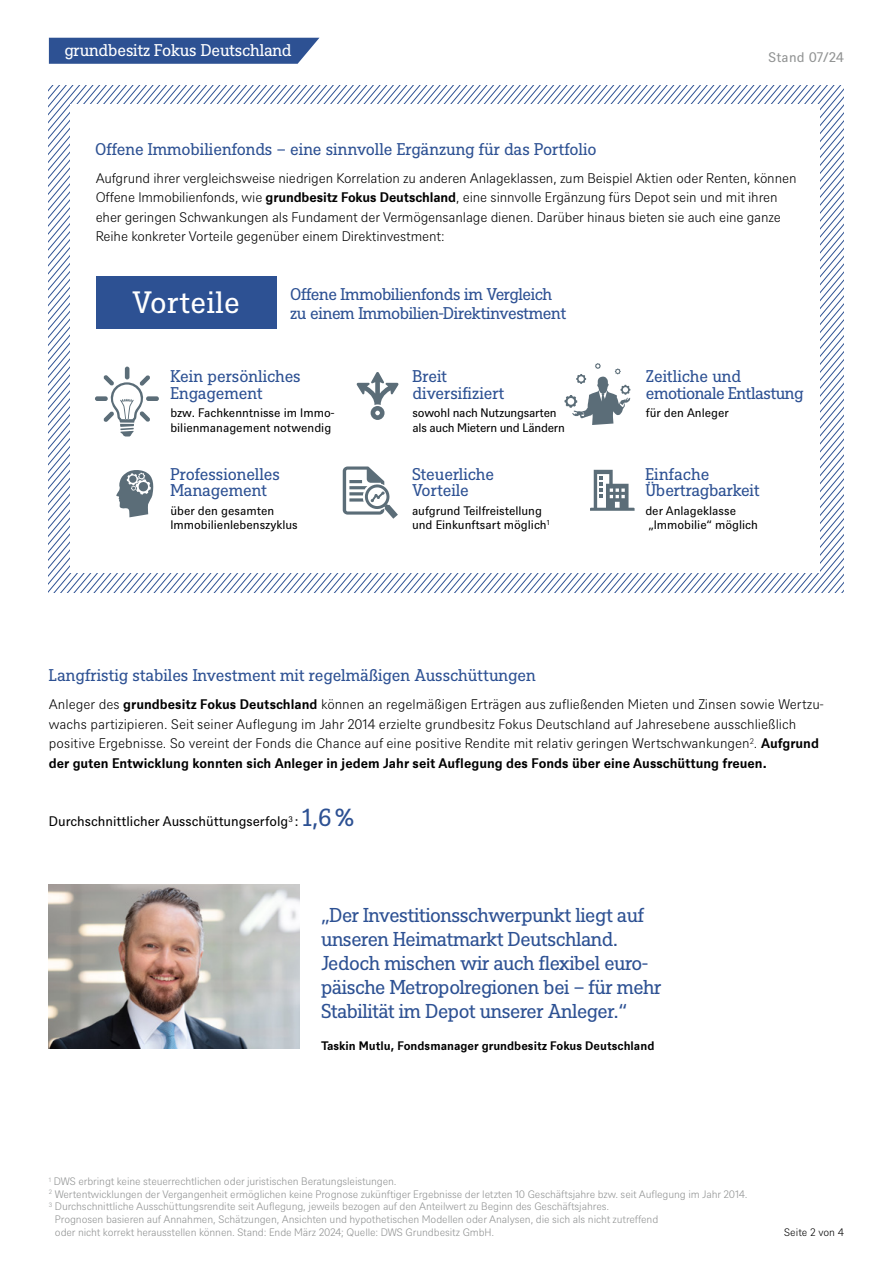
<style>
.page{position:relative;width:893px;height:1263px;background:#fff}
.page>*{position:absolute;margin:0;border:0;box-sizing:border-box;transform-origin:0 0}
.t1{font:30px "DWS Slab";letter-spacing:.02em;color:#fff}
.t2{font:19.5px/24px "DWS Slab";letter-spacing:-.025em;color:#2d5193}
.t3{font:16.5px/16.5px "DWS Slab";letter-spacing:-.01em;color:#2d5193}
.t4{font:16.5px "DWS Slab";letter-spacing:-.03em;color:#2d5193}
.t5{font:16.5px "DWS Slab";letter-spacing:-.01em;color:#fff}
.t6{font:300 13.5px/19.5px "DWS Sans";letter-spacing:-.01em;color:#000}
.t7{font:13.5px "DWS Sans";color:#000}
.t8{font:13.5px "DWS Sans";letter-spacing:.01em;color:#919393}
.t9{font:12px/14.4px "DWS Sans";color:#000}
.t10{font:700 12px "DWS Sans";color:#000}
.t11{font:12px/14.4px "DWS Sans";letter-spacing:-.02em;color:#000}
.t12{font:300 10.5px "DWS Sans";letter-spacing:-.01em;color:#919393}
.t13{font:300 10.5px "DWS Sans";color:#000}
.s1{font-weight:700}
.s2{font-family:"DWS Slab";font-size:24px;color:#2d5193}
</style>
<div class="page">
<img style="left:49px;top:885px;width:251px;height:163px">
<svg style="left:49px;top:85px;width:794px;height:507px"></svg>
<div style="left:70px;top:105px;width:750px;height:468px;background:#fff"></div>
<svg style="left:48px;top:38px;width:271px;height:26px;background:#375998"></svg>
<svg style="left:116px;top:470px;width:37px;height:47px"></svg>
<svg style="left:590px;top:470px;width:45px;height:41px"></svg>
<svg style="left:343px;top:466px;width:55px;height:53px"></svg>
<div style="left:96px;top:277px;width:180px;height:52px;background:#2d5193"></div>
<svg style="left:356px;top:372px;width:43px;height:48px"></svg>
<svg style="left:564px;top:363px;width:66px;height:62px"></svg>
<hr style="left:125px;top:367px;width:4px;height:12px;background:#5b6d78;border-radius:2px">
<div style="left:146px;top:396px;width:13px;height:5px;background:#5b6d78;border-radius:2px"></div>
<div style="left:95px;top:396px;width:13px;height:5px;background:#5b6d78;border-radius:2px"></div>
<svg style="left:103px;top:375px;width:47px;height:61px"></svg>
<p class="t5" style="left:64px;top:39px;width:229px">grundbesitz Fokus Deutschland</p>
<p class="t8" style="left:769px;top:48px;width:77px">Stand 07/24</p>
<p class="t3" style="left:95px;top:140px;width:503px">Offene Immobilienfonds – eine sinnvolle Ergänzung für das Portfolio</p>
<p class="t6" style="left:96px;top:167px;width:702px">Aufgrund ihrer vergleichsweise niedrigen Korrelation zu anderen Anlageklassen, zum Beispiel Aktien oder Renten, können Offene Immobilienfonds, wie <span class="s1">grundbesitz Fokus Deutschland</span>, eine sinnvolle Ergänzung fürs Depot sein und mit ihren eher geringen Schwankungen als Fundament der Vermögensanlage dienen. Darüber hinaus bieten sie auch eine ganze Reihe konkreter Vorteile gegenüber einem Direktinvestment:</p>
<h1 class="t1" style="left:132px;top:282px;width:109px">Vorteile</h1>
<p class="t4" style="left:290px;top:282px;width:264px">Offene Immobilienfonds im Vergleich</p>
<p class="t3" style="left:290px;top:304px;width:277px">zu einem Immobilien-Direktinvestment</p>
<p class="t3" style="left:170px;top:367px;width:132px">Kein persönliches<br>Engagement</p>
<p class="t9" style="left:170px;top:405px;width:165px">bzw. Fachkenntnisse im Immo&shy;bilienmanagement notwendig</p>
<p class="t3" style="left:170px;top:465px;width:111px">Professionelles<br>Management</p>
<p class="t9" style="left:170px;top:503px;width:129px">über den gesamten<br>Immobilienlebenszyklus</p>
<p class="t3" style="left:412px;top:367px;width:93px">Breit diversifiziert</p>
<p class="t11" style="left:412px;top:405px;width:154px">sowohl nach Nutzungsarten als auch Mietern und Ländern</p>
<p class="t3" style="left:412px;top:465px;width:84px">Steuerliche<br>Vorteile</p>
<p class="t9" style="left:412px;top:503px;width:139px">aufgrund Teilfreistellung und Einkunftsart möglich<sup>1</sup></p>
<p class="t3" style="left:49px;top:666px;width:488px">Langfristig stabiles Investment mit regelmäßigen Ausschüttungen</p>
<p class="t3" style="left:646px;top:367px;width:159px">Zeitliche und emotionale Entlastung</p>
<p class="t9" style="left:646px;top:405px;width:84px">für den Anleger</p>
<p class="t3" style="left:645px;top:465px;width:116px">Einfache<br>Übertragbarkeit</p>
<p class="t9" style="left:645px;top:503px;width:114px">der Anlageklasse „Immobilie“ möglich</p>
<p class="t6" style="left:49px;top:694px;width:776px">Anleger des <span class="s1">grundbesitz Fokus Deutschland</span> können an regelmäßigen Erträgen aus zufließenden Mieten und Zinsen sowie Wertzu&shy;wachs partizipieren. Seit seiner Auflegung im Jahr 2014 erzielte grundbesitz Fokus Deutschland auf Jahresebene ausschließlich positive Ergebnisse. So vereint der Fonds die Chance auf eine positive Rendite mit relativ geringen Wertschwankungen<sup>2</sup>. <span class="s1">Aufgrund der guten Entwicklung konnten sich Anleger in jedem Jahr seit Auflegung des Fonds über eine Ausschüttung freuen.</span></p>
<p class="t7" style="left:49px;top:812px;width:307px">Durchschnittlicher Ausschüttungserfolg<sup>3</sup> : <span class="s2">1,6 %</span></p>
<h2 class="t2" style="left:321px;top:902px;width:342px">„Der Investitionsschwerpunkt liegt auf unseren Heimatmarkt Deutschland.<br>Jedoch mischen wir auch flexibel euro&shy;päische Metropolregionen bei – für mehr Stabilität im Depot unserer Anleger.“</h2>
<p class="t10" style="left:321px;top:1037px;width:335px">Taskin Mutlu, Fondsmanager grundbesitz Fokus Deutschland</p>
<p class="t12" style="left:49px;top:1174px;width:349px"><sup>1</sup> DWS erbringt keine steuerrechtlichen oder juristischen Beratungsleistungen.</p>
<p class="t12" style="left:49px;top:1187px;width:700px"><sup>2</sup> Wertentwicklungen der Vergangenheit ermöglichen keine Prognose zukünftiger Ergebnisse der letzten 10 Geschäftsjahre bzw. seit Auflegung im Jahr 2014.</p>
<p class="t12" style="left:49px;top:1200px;width:562px"><sup>3</sup> Durchschnittliche Ausschüttungsrendite seit Auflegung, jeweils bezogen auf den Anteilwert zu Beginn des Geschäftsjahres.</p>
<p class="t12" style="left:55px;top:1212px;width:605px">Prognosen basieren auf Annahmen, Schätzungen, Ansichten und hypothetischen Modellen oder Analysen, die sich als nicht zutreffend</p>
<p class="t12" style="left:55px;top:1225px;width:441px">oder nicht korrekt herausstellen können. Stand: Ende März 2024; Quelle: DWS Grundbesitz GmbH.</p>
<p class="t13" style="left:784px;top:1225px;width:61px">Seite 2 von 4</p>
</div>
